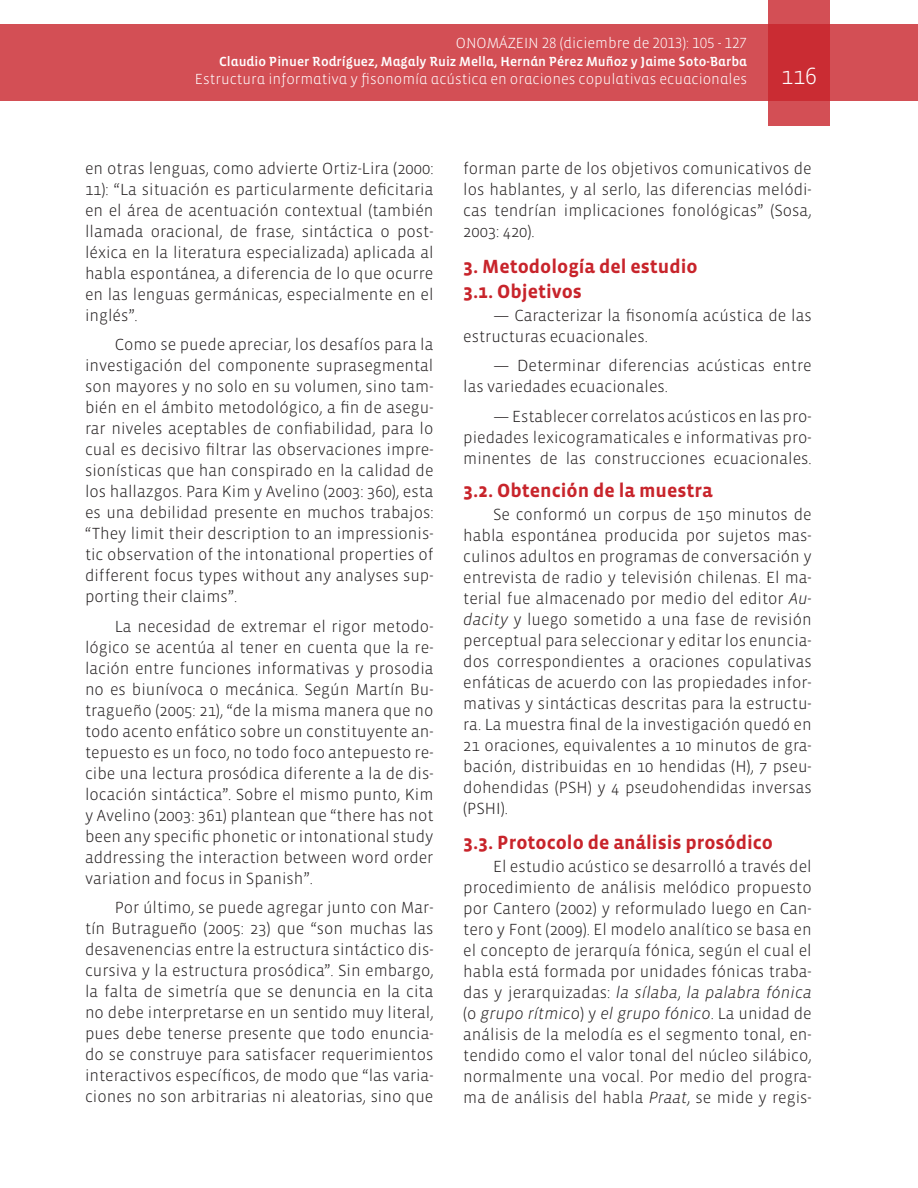
<style>
.page{position:relative;width:918px;height:1188px;background:#fff}
.page>*{position:absolute;margin:0;border:0;box-sizing:border-box;transform-origin:0 0}
.t1{font:300 24px "Vista Sans";color:#fff}
.Títulos{font:700 19.5px "Vista Sans";color:#c8242b}
.Textos{font:300 16.5px/21px "Vista Sans";color:#231f20;text-align:justify}
.t2{font:300 15px "Vista Sans Alt";color:#fff}
.t3{font:13.5px "Vista Sans Alt Med";color:#fff}
.s1{font-style:italic}
</style>
<div class="page">
<div style="left:0;top:25px;width:918px;height:76px;background:#d34f55"></div>
<svg style="left:768px;top:0;width:62px;height:126px;background:#cd3940"></svg>
<p class="t2" style="left:456px;top:36px;width:293px">ONOMÁZEIN 28 (diciembre de 2013): 105 - 127</p>
<p class="t3" style="left:219px;top:55px;width:529px">Claudio Pinuer Rodríguez, Magaly Ruiz Mella, Hernán Pérez Muñoz y Jaime Soto-Barba</p>
<p class="t2" style="left:195px;top:72px;width:554px">Estructura informativa y fisonomía acústica en oraciones copulativas ecuacionales</p>
<h1 class="t1" style="left:781px;top:64px;width:37px">116</h1>
<p class="Textos" style="left:85px;top:158px;width:350px">en otras lenguas, como advierte Ortiz-Lira (2000:<br>11): “La situación es particularmente deficitaria en el área de acentuación contextual (también llamada oracional, de frase, sintáctica o post&shy;léxica en la literatura especializada) aplicada al habla espontánea, a diferencia de lo que ocurre en las lenguas germánicas, especialmente en el inglés”.</p>
<p class="Textos" style="left:85px;top:335px;width:350px;text-indent:30px">Como se puede apreciar, los desafíos para la investigación del componente suprasegmental son mayores y no solo en su volumen, sino tam&shy;bién en el ámbito metodológico, a fin de asegu&shy;rar niveles aceptables de confiabilidad, para lo cual es decisivo filtrar las observaciones impre&shy;sionísticas que han conspirado en la calidad de los hallazgos. Para Kim y Avelino (2003: 360), esta es una debilidad presente en muchos trabajos: “They limit their description to an impressionis&shy;tic observation of the intonational properties of different focus types without any analyses sup&shy;porting their claims”.</p>
<p class="Textos" style="left:85px;top:616px;width:350px;text-indent:30px">La necesidad de extremar el rigor metodo&shy;lógico se acentúa al tener en cuenta que la re&shy;lación entre funciones informativas y prosodia no es biunívoca o mecánica. Según Martín Bu&shy;tragueño (2005: 21), “de la misma manera que no todo acento enfático sobre un constituyente an&shy;tepuesto es un foco, no todo foco antepuesto re&shy;cibe una lectura prosódica diferente a la de dis&shy;locación sintáctica”. Sobre el mismo punto, Kim y Avelino (2003: 361) plantean que “there has not been any specific phonetic or intonational study addressing the interaction between word order variation and focus in Spanish”.</p>
<p class="Textos" style="left:85px;top:898px;width:350px;text-indent:30px">Por último, se puede agregar junto con Mar&shy;tín Butragueño (2005: 23) que “son muchas las desavenencias entre la estructura sintáctico dis&shy;cursiva y la estructura prosódica”. Sin embargo, la falta de simetría que se denuncia en la cita no debe interpretarse en un sentido muy literal, pues debe tenerse presente que todo enuncia&shy;do se construye para satisfacer requerimientos interactivos específicos, de modo que “las varia&shy;ciones no son arbitrarias ni aleatorias, sino que</p>
<p class="Textos" style="left:463px;top:158px;width:350px">forman parte de los objetivos comunicativos de los hablantes, y al serlo, las diferencias melódi&shy;cas tendrían implicaciones fonológicas” (Sosa, 2003: 420).</p>
<p class="Títulos" style="left:463px;top:256px;width:236px">3. Metodología del estudio</p>
<p class="Títulos" style="left:463px;top:281px;width:120px">3.1. Objetivos</p>
<p class="Textos" style="left:463px;top:305px;width:350px;text-indent:30px">— Caracterizar la fisonomía acústica de las estructuras ecuacionales.</p>
<p class="Textos" style="left:463px;top:355px;width:350px;text-indent:30px">— Determinar diferencias acústicas entre las variedades ecuacionales.</p>
<p class="Textos" style="left:463px;top:406px;width:350px;text-indent:30px">— Establecer correlatos acústicos en las pro&shy;piedades lexicogramaticales e informativas pro&shy;minentes de las construcciones ecuacionales.</p>
<p class="Títulos" style="left:463px;top:481px;width:251px">3.2. Obtención de la muestra</p>
<p class="Textos" style="left:463px;top:505px;width:350px;text-indent:30px">Se conformó un corpus de 150 minutos de habla espontánea producida por sujetos mas&shy;culinos adultos en programas de conversación y entrevista de radio y televisión chilenas. El ma&shy;terial fue almacenado por medio del editor <span class="s1">Au&shy;dacity</span> y luego sometido a una fase de revisión perceptual para seleccionar y editar los enuncia&shy;dos correspondientes a oraciones copulativas enfáticas de acuerdo con las propiedades infor&shy;mativas y sintácticas descritas para la estructu&shy;ra. La muestra final de la investigación quedó en 21 oraciones, equivalentes a 10 minutos de gra&shy;bación, distribuidas en 10 hendidas (H), 7 pseu&shy;dohendidas (PSH) y 4 pseudohendidas inversas (PSHI).</p>
<p class="Títulos" style="left:463px;top:832px;width:311px">3.3. Protocolo de análisis prosódico</p>
<p class="Textos" style="left:463px;top:856px;width:350px;text-indent:30px">El estudio acústico se desarrolló a través del procedimiento de análisis melódico propuesto por Cantero (2002) y reformulado luego en Can&shy;tero y Font (2009). El modelo analítico se basa en el concepto de jerarquía fónica, según el cual el habla está formada por unidades fónicas traba&shy;das y jerarquizadas: <span class="s1">la sílaba</span>, <span class="s1">la palabra fónica </span>(o <span class="s1">grupo rítmico</span>) y <span class="s1">el grupo fónico</span>. La unidad de análisis de la melodía es el segmento tonal, en&shy;tendido como el valor tonal del núcleo silábico, normalmente una vocal. Por medio del progra&shy;ma de análisis del habla <span class="s1">Praat</span>, se mide y regis-</p>
</div>
